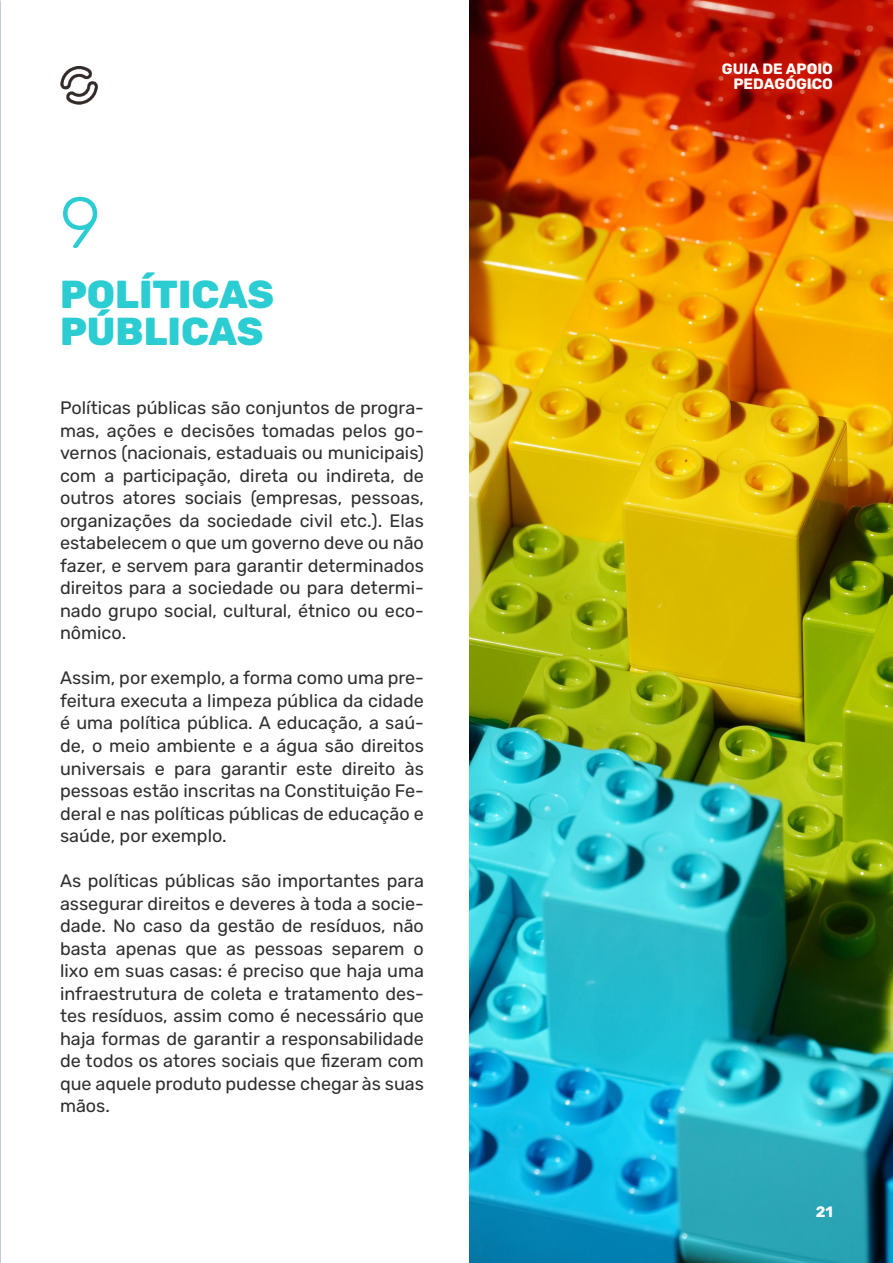
<style>
.page{position:relative;width:893px;height:1263px;background:#fff}
.page>*{position:absolute;margin:0;border:0;box-sizing:border-box;transform-origin:0 0}
.t1{font:300 72px "Rubik";color:#2cccd3}
.t2{font:800 39px "Rubik";color:#2cccd3}
.t3{font:18px/22.5px "Rubik";color:#312f30;text-align:justify}
.t4{font:700 15px "Rubik";color:#fff}
</style>
<div class="page">
<img style="left:469px;top:0;width:424px;height:1263px">
<img style="left:60px;top:67px;width:38px;height:38px">
<p class="t1" style="left:60px;top:183px;width:43px">9</p>
<p class="t2" style="left:60px;top:273px;width:215px">POLÍTICAS</p>
<p class="t2" style="left:60px;top:310px;width:205px">PÚBLICAS</p>
<p class="t3" style="left:60px;top:397px;width:365px">Políticas públicas são conjuntos de progra&shy;mas, ações e decisões tomadas pelos go&shy;vernos (nacionais, estaduais ou municipais) com a participação, direta ou indireta, de outros atores sociais (empresas, pessoas, organizações da sociedade civil etc.). Elas estabelecem o que um governo deve ou não fazer, e servem para garantir determinados direitos para a sociedade ou para determi&shy;nado grupo social, cultural, étnico ou eco&shy;nômico.</p>
<p class="t3" style="left:60px;top:667px;width:365px">Assim, por exemplo, a forma como uma pre&shy;feitura executa a limpeza pública da cidade é uma política pública. A educação, a saú&shy;de, o meio ambiente e a água são direitos universais e para garantir este direito às pessoas estão inscritas na Constituição Fe&shy;deral e nas políticas públicas de educação e saúde, por exemplo.</p>
<p class="t3" style="left:60px;top:870px;width:365px">As políticas públicas são importantes para assegurar direitos e deveres à toda a socie&shy;dade. No caso da gestão de resíduos, não basta apenas que as pessoas separem o lixo em suas casas: é preciso que haja uma infraestrutura de coleta e tratamento des&shy;tes resíduos, assim como é necessário que haja formas de garantir a responsabilidade de todos os atores sociais que fizeram com que aquele produto pudesse chegar às suas mãos.</p>
<p class="t4" style="left:722px;top:60px;width:113px">GUIA DE APOIO</p>
<p class="t4" style="left:733px;top:75px;width:101px">PEDAGÓGICO</p>
<p class="t4" style="left:816px;top:1203px;width:19px">21</p>
</div>
